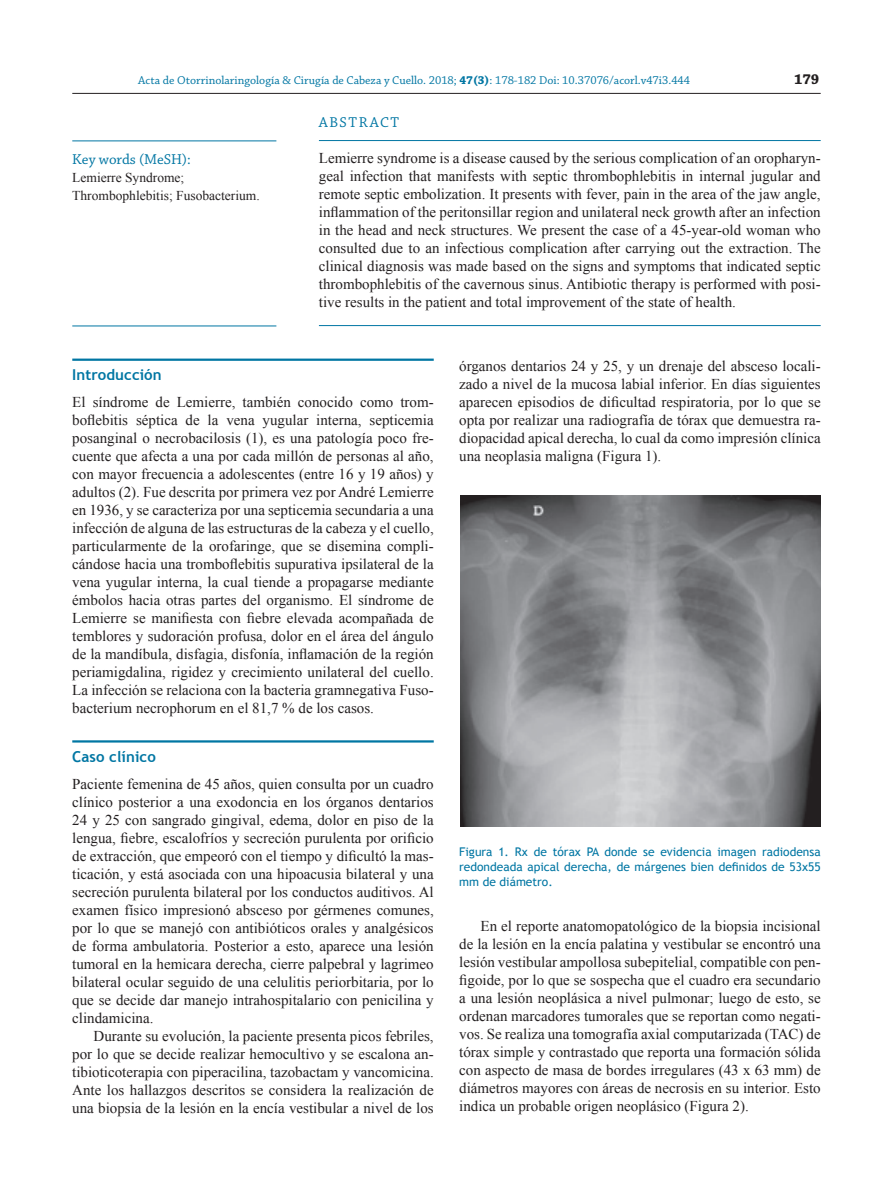
<style>
.page{position:relative;width:893px;height:1191px;background:#fff}
.page>*{position:absolute;margin:0;border:0;box-sizing:border-box;transform-origin:0 0}
.t1{font:15px/18px "Times New Roman";color:#231f20;text-align:justify}
.t2{font:700 15px "Trebuchet MS";letter-spacing:.005em;color:#0076a3}
.t3{font:15px "Chaparral Pro";letter-spacing:.01em;color:#0076a3}
.t4{font:15px "Chaparral Pro";letter-spacing:.1em;color:#0076a3}
.t5{font:700 15px "Chaparral Pro";color:#231f20}
.t6{font:13.5px/18px "Times New Roman";color:#231f20}
.t7{font:12px/15px "Trebuchet MS";color:#0076a3;text-align:justify}
.t8{font:12px "Chaparral Pro";color:#0076a3}
.s1{font-weight:700}
.s2{font-weight:700;color:#fff}
.s3{color:#fff}
</style>
<div class="page">
<hr style="left:72px;top:93px;width:749px;height:1px;background:#231f20">
<hr style="left:72px;top:358px;width:362px;height:3px;background:#0076a3">
<hr style="left:72px;top:740px;width:362px;height:2px;background:#0076a3">
<hr style="left:72px;top:141px;width:204px;height:1px;background:#0076a3">
<hr style="left:72px;top:326px;width:204px;height:1px;background:#0076a3">
<hr style="left:319px;top:140px;width:502px;height:1px;background:#0076a3">
<hr style="left:319px;top:325px;width:502px;height:1px;background:#0076a3">
<img style="left:460px;top:495px;width:361px;height:331px">
<p class="t8" style="left:138px;top:74px;width:618px">Acta de Otorrinolaringología &amp; Cirugía de Cabeza y Cuello. 2018; <span class="s1">47(3)</span>: 178-182 Doi: 10.37076/acorl.v47i3.444<span class="s2">44(2)</span><span class="s3">: 92-99</span></p>
<p class="t5" style="left:794px;top:71px;width:27px">179</p>
<p class="t3" style="left:72px;top:151px;width:120px">Key words (MeSH):</p>
<p class="t6" style="left:72px;top:169px;width:189px">Lemierre Syndrome;<br>Thrombophlebitis; Fusobacterium.</p>
<p class="t4" style="left:319px;top:114px;width:81px">ABSTRACT</p>
<p class="t1" style="left:319px;top:149px;width:503px">Lemierre syndrome is a disease caused by the serious complication of an oropharyn&shy;geal infection that manifests with septic thrombophlebitis in internal jugular and remote septic embolization. It presents with fever, pain in the area of the jaw angle, inflammation of the peritonsillar region and unilateral neck growth after an infection in the head and neck structures. We present the case of a 45-year-old woman who consulted due to an infectious complication after carrying out the extraction. The clinical diagnosis was made based on the signs and symptoms that indicated septic thrombophlebitis of the cavernous sinus. Antibiotic therapy is performed with posi&shy;tive results in the patient and total improvement of the state of health.</p>
<p class="t2" style="left:72px;top:365px;width:91px">Introducción</p>
<p class="t1" style="left:72px;top:392px;width:363px">El síndrome de Lemierre, también conocido como trom&shy;boflebitis séptica de la vena yugular interna, septicemia posanginal o necrobacilosis (1), es una patología poco fre&shy;cuente que afecta a una por cada millón de personas al año, con mayor frecuencia a adolescentes (entre 16 y 19 años) y adultos (2). Fue descrita por primera vez por André Lemierre en 1936, y se caracteriza por una septicemia secundaria a una infección de alguna de las estructuras de la cabeza y el cuello, particularmente de la orofaringe, que se disemina compli&shy;cándose hacia una tromboflebitis supurativa ipsilateral de la vena yugular interna, la cual tiende a propagarse mediante émbolos hacia otras partes del organismo. El síndrome de Lemierre se manifiesta con fiebre elevada acompañada de temblores y sudoración profusa, dolor en el área del ángulo de la mandíbula, disfagia, disfonía, inflamación de la región periamigdalina, rigidez y crecimiento unilateral del cuello.<br>La infección se relaciona con la bacteria gramnegativa Fuso&shy;bacterium necrophorum en el 81,7 % de los casos.</p>
<p class="t2" style="left:72px;top:747px;width:85px">Caso clínico</p>
<p class="t1" style="left:72px;top:774px;width:363px">Paciente femenina de 45 años, quien consulta por un cuadro clínico posterior a una exodoncia en los órganos dentarios 24 y 25 con sangrado gingival, edema, dolor en piso de la lengua, fiebre, escalofríos y secreción purulenta por orificio de extracción, que empeoró con el tiempo y dificultó la mas&shy;ticación, y está asociada con una hipoacusia bilateral y una secreción purulenta bilateral por los conductos auditivos. Al examen físico impresionó absceso por gérmenes comunes, por lo que se manejó con antibióticos orales y analgésicos de forma ambulatoria. Posterior a esto, aparece una lesión tumoral en la hemicara derecha, cierre palpebral y lagrimeo bilateral ocular seguido de una celulitis periorbitaria, por lo que se decide dar manejo intrahospitalario con penicilina y clindamicina.</p>
<p class="t1" style="left:72px;top:1026px;width:363px;text-indent:21px">Durante su evolución, la paciente presenta picos febriles, por lo que se decide realizar hemocultivo y se escalona an&shy;tibioticoterapia con piperacilina, tazobactam y vancomicina.<br>Ante los hallazgos descritos se considera la realización de una biopsia de la lesión en la encía vestibular a nivel de los</p>
<p class="t1" style="left:459px;top:356px;width:363px">órganos dentarios 24 y 25, y un drenaje del absceso locali&shy;zado a nivel de la mucosa labial inferior. En días siguientes aparecen episodios de dificultad respiratoria, por lo que se opta por realizar una radiografía de tórax que demuestra ra&shy;diopacidad apical derecha, lo cual da como impresión clínica una neoplasia maligna (Figura 1).</p>
<p class="t7" style="left:459px;top:844px;width:363px">Figura 1. Rx de tórax PA donde se evidencia imagen radiodensa redondeada apical derecha, de márgenes bien definidos de 53x55 mm de diámetro.</p>
<p class="t1" style="left:459px;top:917px;width:363px;text-indent:21px">En el reporte anatomopatológico de la biopsia incisional de la lesión en la encía palatina y vestibular se encontró una lesión vestibular ampollosa subepitelial, compatible con pen&shy;figoide, por lo que se sospecha que el cuadro era secundario a una lesión neoplásica a nivel pulmonar; luego de esto, se ordenan marcadores tumorales que se reportan como negati&shy;vos. Se realiza una tomografía axial computarizada (TAC) de tórax simple y contrastado que reporta una formación sólida con aspecto de masa de bordes irregulares (43 x 63 mm) de diámetros mayores con áreas de necrosis en su interior. Esto indica un probable origen neoplásico (Figura 2).</p>
</div>
